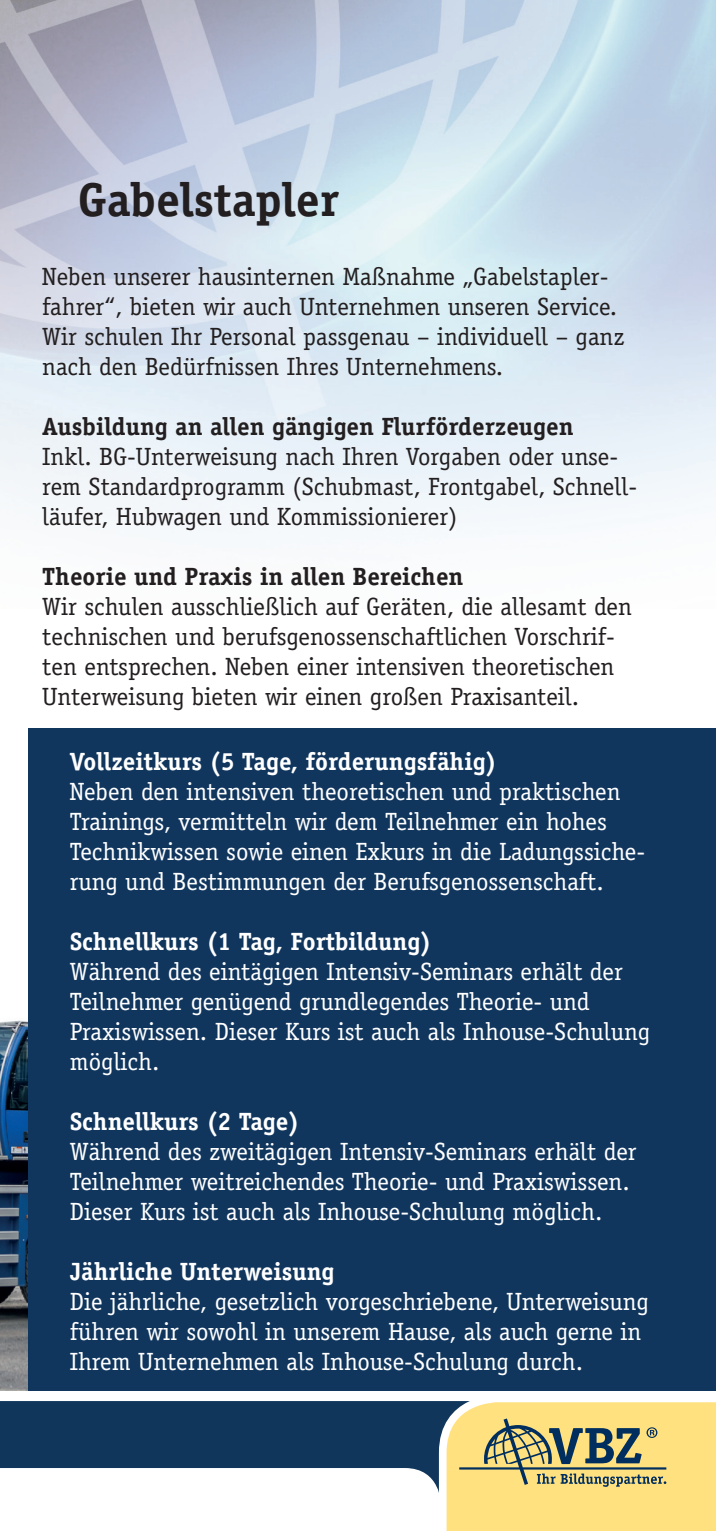
<style>
.page{position:relative;width:716px;height:1531px;background:#fff}
.page>*{position:absolute;margin:0;border:0;box-sizing:border-box;transform-origin:0 0}
.t1{font:700 47.5px "Officina Serif";color:#231f20}
.t2{font:25px/30px "Officina Serif";color:#fff}
.t3{font:25px/30px "Officina Serif";color:#231f20}
.t4{font:700 25px "Officina Serif";color:#fff}
.t5{font:700 25px "Officina Serif";color:#231f20}
</style>
<div class="page">
<svg style="left:0;top:1401px;width:716px;height:130px"></svg>
<img style="left:0;top:0;width:716px;height:1390px">
<div style="left:28px;top:728px;width:688px;height:662px;background:#10365e"></div>
<h1 class="t1" style="left:78px;top:170px;width:263px">Gabelstapler</h1>
<p class="t3" style="left:42px;top:261px;width:584px">Neben unserer hausinternen Maßnahme „Gabelstapler&shy;fahrer“, bieten wir auch Unternehmen unseren Service.<br>Wir schulen Ihr Personal passgenau – individuell – ganz nach den Bedürfnissen Ihres Unternehmens.</p>
<p class="t5" style="left:42px;top:410px;width:533px">Ausbildung an allen gängigen Flurförderzeugen</p>
<p class="t3" style="left:42px;top:441px;width:596px">Inkl. BG-Unterweisung nach Ihren Vorgaben oder unse&shy;rem Standardprogramm (Schubmast, Frontgabel, Schnell&shy;läufer, Hubwagen und Kommissionierer)</p>
<p class="t5" style="left:42px;top:560px;width:422px">Theorie und Praxis in allen Bereichen</p>
<p class="t3" style="left:42px;top:591px;width:591px">Wir schulen ausschließlich auf Geräten, die allesamt den technischen und berufsgenossenschaftlichen Vorschrif&shy;ten entsprechen. Neben einer intensiven theoretischen Unterweisung bieten wir einen großen Praxisanteil.</p>
<p class="t4" style="left:70px;top:745px;width:428px">Vollzeitkurs (5 Tage, förderungsfähig)</p>
<p class="t2" style="left:70px;top:776px;width:577px">Neben den intensiven theoretischen und praktischen Trainings, vermitteln wir dem Teilnehmer ein hohes Technikwissen sowie einen Exkurs in die Ladungssiche&shy;rung und Bestimmungen der Berufsgenossenschaft.</p>
<p class="t4" style="left:70px;top:925px;width:363px">Schnellkurs (1 Tag, Fortbildung)</p>
<p class="t2" style="left:70px;top:956px;width:582px">Während des eintägigen Intensiv-Seminars erhält der Teilnehmer genügend grundlegendes Theorie- und Praxiswissen. Dieser Kurs ist auch als Inhouse-Schulung möglich.</p>
<p class="t4" style="left:70px;top:1105px;width:231px">Schnellkurs (2 Tage)</p>
<p class="t2" style="left:70px;top:1136px;width:568px">Während des zweitägigen Intensiv-Seminars erhält der<br>Teilnehmer weitreichendes Theorie- und Praxiswissen.<br>Dieser Kurs ist auch als Inhouse-Schulung möglich.</p>
<p class="t4" style="left:70px;top:1255px;width:266px">Jährliche Unterweisung</p>
<p class="t2" style="left:70px;top:1286px;width:580px">Die jährliche, gesetzlich vorgeschriebene, Unterweisung führen wir sowohl in unserem Hause, als auch gerne in<br>Ihrem Unternehmen als Inhouse-Schulung durch.</p>
</div>
